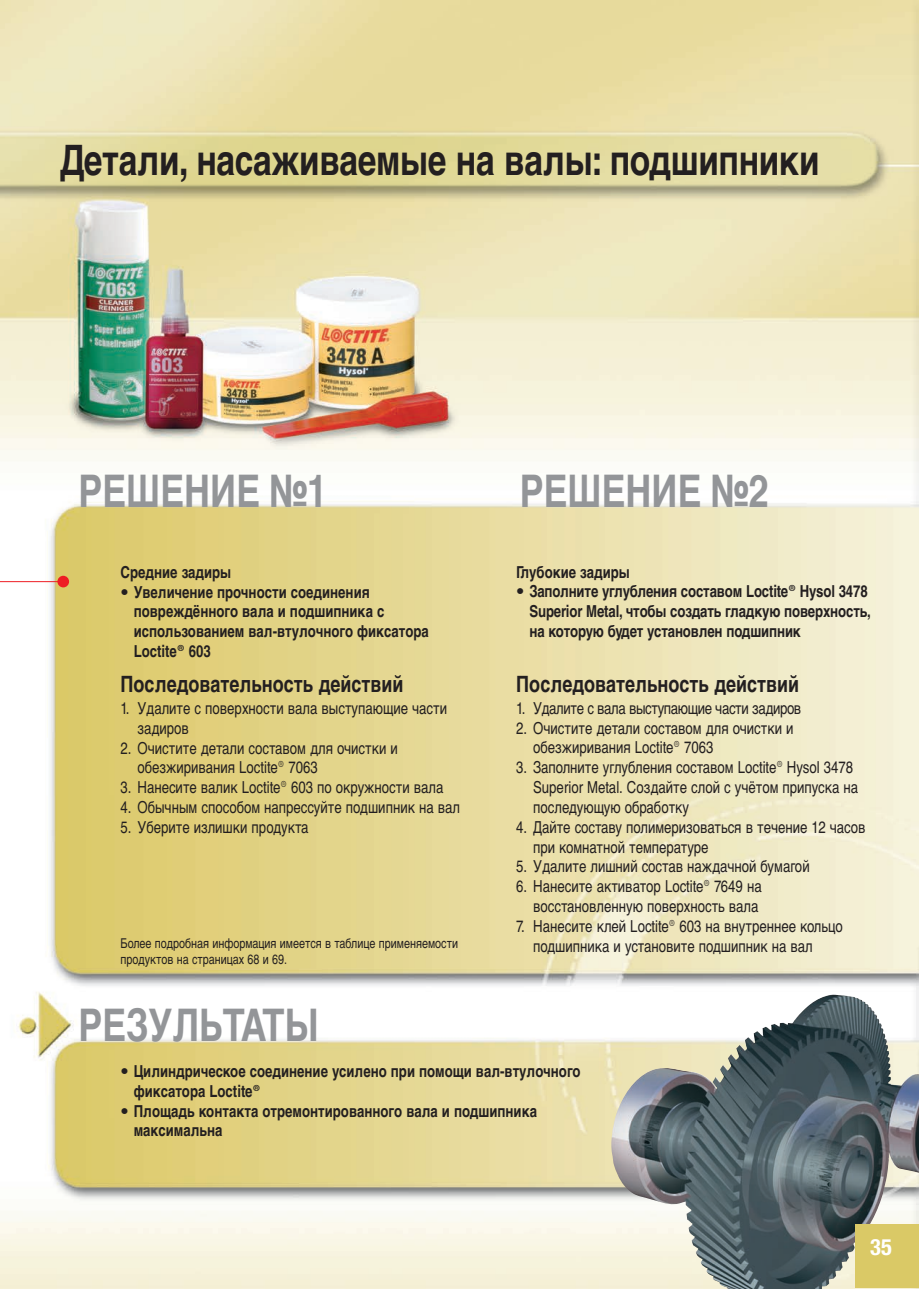
<style>
.page{position:relative;width:919px;height:1289px;background:#fff}
.page>*{position:absolute;margin:0;border:0;box-sizing:border-box;transform-origin:0 0}
.t1{font:700 45px "Helvetica Cyr";color:#939598;scale:.8 1}
.t2{font:700 42px "Helvetica Cyr";letter-spacing:-.01em;color:#231f20;scale:.8 1}
.t3{font:700 22.5px "Helvetica Cyr";color:#231f20;scale:.8 1}
.t4{font:700 condensed 22.5px "Helvetica Neue";color:#fff}
.t5{font:16.5px/19.8px "Helvetica Cyr Upright";color:#231f20;scale:.8 1}
.t6{font:700 16.5px/19.8px "Helvetica Cyr";color:#231f20}
.t7{font:16.5px "Helvetica Cyr Upright";letter-spacing:-.03em;color:#231f20;scale:.8 1}
.t8{font:700 16.5px "Helvetica Cyr";color:#231f20;scale:.8 1}
.t9{font:13.5px/16.2px "Helvetica Cyr Upright";color:#231f20;scale:.8 1}
</style>
<div class="page">
<img style="left:0;top:0;width:918px;height:1288px">
<div style="left:57px;top:575px;width:12px;height:12px;background:#ee1d23;border-radius:50%"></div>
<img style="left:611px;top:998px;width:277px;height:290px">
<div style="left:855px;top:1224px;width:63px;height:64px;background:#dac966"></div>
<hr style="left:0;top:581px;width:63px;height:1px;background:#ee1d23">
<h2 class="t2" style="left:60px;top:145px;width:950px">Детали, насаживаемые на валы: подшипники</h2>
<h1 class="t1" style="left:78px;top:474px;width:313px">РЕШЕНИЕ №1</h1>
<h1 class="t1" style="left:519px;top:474px;width:313px">РЕШЕНИЕ №2</h1>
<p class="t8" style="left:121px;top:566px;width:140px">Средние задиры</p>
<p class="t6" style="left:134px;top:583px;width:297px;text-indent:-13px">• Увеличение прочности соединения повреждённого вала и подшипника с использованием вал-втулочного фиксатора<br>Loctite® 603</p>
<h3 class="t3" style="left:121px;top:675px;width:355px">Последовательность действий</h3>
<p class="t5" style="left:137px;top:700px;width:388px;text-indent:-17px">1. Удалите с поверхности вала выступающие части задиров</p>
<p class="t5" style="left:137px;top:739px;width:327px;text-indent:-17px">2. Очистите детали составом для очистки и обезжиривания Loctite® 7063</p>
<p class="t5" style="left:121px;top:779px;width:405px">3. Нанесите валик Loctite® 603 по окружности вала</p>
<p class="t5" style="left:121px;top:799px;width:426px">4. Обычным способом напрессуйте подшипник на вал</p>
<p class="t5" style="left:121px;top:818px;width:236px">5. Уберите излишки продукта</p>
<p class="t9" style="left:121px;top:936px;width:423px">Более подробная информация имеется в таблице применяемости продуктов на страницах 68 и 69.</p>
<h1 class="t1" style="left:78px;top:1008px;width:302px">РЕЗУЛЬТАТЫ</h1>
<p class="t8" style="left:516px;top:565px;width:144px">Глубокие задиры</p>
<p class="t6" style="left:529px;top:583px;width:343px;text-indent:-13px">• Заполните углубления составом Loctite® Hysol 3478<br>Superior Metal, чтобы создать гладкую поверхность, на которую будет установлен подшипник</p>
<h3 class="t3" style="left:516px;top:675px;width:355px">Последовательность действий</h3>
<p class="t7" style="left:516px;top:702px;width:358px">1. Удалите с вала выступающие части задиров</p>
<p class="t5" style="left:533px;top:719px;width:327px;text-indent:-17px">2. Очистите детали составом для очистки и обезжиривания Loctite® 7063</p>
<p class="t5" style="left:533px;top:759px;width:408px;text-indent:-17px">3. Заполните углубления составом Loctite® Hysol 3478<br>Superior Metal. Создайте слой с учётом припуска на последующую обработку</p>
<p class="t5" style="left:533px;top:818px;width:417px;text-indent:-17px">4. Дайте составу полимеризоваться в течение 12 часов при комнатной температуре</p>
<p class="t5" style="left:516px;top:858px;width:368px">5. Удалите лишний состав наждачной бумагой</p>
<p class="t5" style="left:516px;top:878px;width:308px;text-align:right">6. Нанесите активатор Loctite® 7649 на восстановленную поверхность вала</p>
<p class="t5" style="left:533px;top:917px;width:388px;text-indent:-17px">7. Нанесите клей Loctite® 603 на внутреннее кольцо подшипника и установите подшипник на вал</p>
<p class="t6" style="left:134px;top:1062px;width:448px;text-indent:-13px">• Цилиндрическое соединение усилено при помощи вал-втулочного фиксатора Loctite®</p>
<p class="t6" style="left:134px;top:1102px;width:405px;text-indent:-13px">• Площадь контакта отремонтированного вала и подшипника максимальна</p>
<h3 class="t4" style="left:870px;top:1238px;width:23px">35</h3>
</div>
